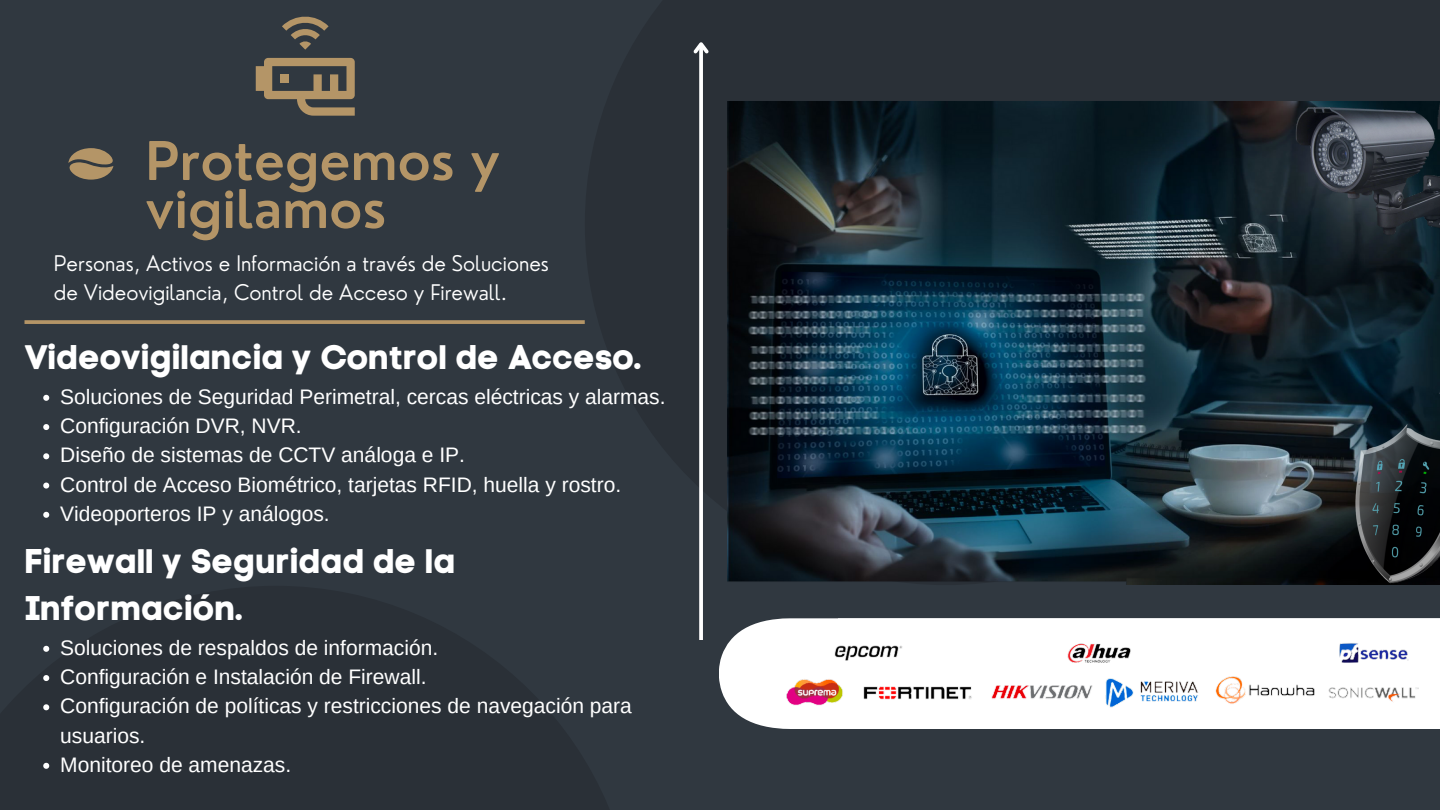
<style>
.page{position:relative;width:1440px;height:810px;background:#303840}
.page>*{position:absolute;margin:0;border:0;box-sizing:border-box;transform-origin:0 0}
.t1{font:600 52px/48px "Nourd";color:#b49567}
.t2{font:34px/47.2px "Code Pro Bold LC";color:#fff}
.t3{font:21px/29.2px "Arimo";color:#fff}
.t4{font:300 21px/29.2px "Nourd";color:#fff}
</style>
<div class="page">
<div style="left:0;top:586px;width:637px;height:224px;background:#2a3037"></div>
<svg style="left:719px;top:618px;width:721px;height:111px;fill:#fff"></svg>
<div style="left:845px;top:0;width:595px;height:253px;background:#2a3037"></div>
<svg style="left:699px;top:57px;width:4px;height:583px;fill:#fbfbfb"></svg>
<svg style="left:693px;top:42px;width:16px;height:15px"></svg>
<img style="left:728px;top:101px;width:712px;height:484px">
<img style="left:1292px;top:101px;width:148px;height:140px">
<img style="left:1344px;top:415px;width:96px;height:170px">
<svg style="left:256px;top:58px;width:99px;height:58px"></svg>
<svg style="left:282px;top:16px;width:47px;height:34px"></svg>
<img style="left:777px;top:635px;width:648px;height:78px">
<svg style="left:68px;top:148px;width:45px;height:32px"></svg>
<svg style="left:25px;top:320px;width:560px;height:4px;fill:#af9165"></svg>
<svg style="left:43px;top:395px;width:6px;height:6px"></svg>
<svg style="left:43px;top:424px;width:6px;height:6px"></svg>
<svg style="left:43px;top:453px;width:6px;height:6px"></svg>
<svg style="left:43px;top:483px;width:6px;height:6px"></svg>
<svg style="left:43px;top:512px;width:6px;height:6px"></svg>
<svg style="left:43px;top:646px;width:6px;height:6px"></svg>
<svg style="left:43px;top:675px;width:6px;height:6px"></svg>
<svg style="left:43px;top:704px;width:6px;height:6px"></svg>
<svg style="left:43px;top:763px;width:6px;height:6px"></svg>
<h1 class="t1" style="left:145px;top:137px;width:356px">Protegemos y vigilamos</h1>
<p class="t4" style="left:54px;top:248px;width:497px">Personas, Activos e Información a través de Soluciones de Videovigilancia, Control de Acceso y Firewall.</p>
<h2 class="t2" style="left:25px;top:334px;width:620px">Videovigilancia y Control de Acceso.</h2>
<p class="t3" style="left:60px;top:382px;width:607px">Soluciones de Seguridad Perimetral, cercas eléctricas y alarmas.<br>Configuración DVR, NVR.<br>Diseño de sistemas de CCTV análoga e IP.<br>Control de Acceso Biométrico, tarjetas RFID, huella y rostro.<br>Videoporteros IP y análogos.</p>
<h2 class="t2" style="left:25px;top:538px;width:433px">Firewall y Seguridad de la<br>Información.</h2>
<p class="t3" style="left:60px;top:633px;width:573px">Soluciones de respaldos de información.<br>Configuración e Instalación de Firewall.<br>Configuración de políticas y restricciones de navegación para usuarios.<br>Monitoreo de amenazas.</p>
</div>
